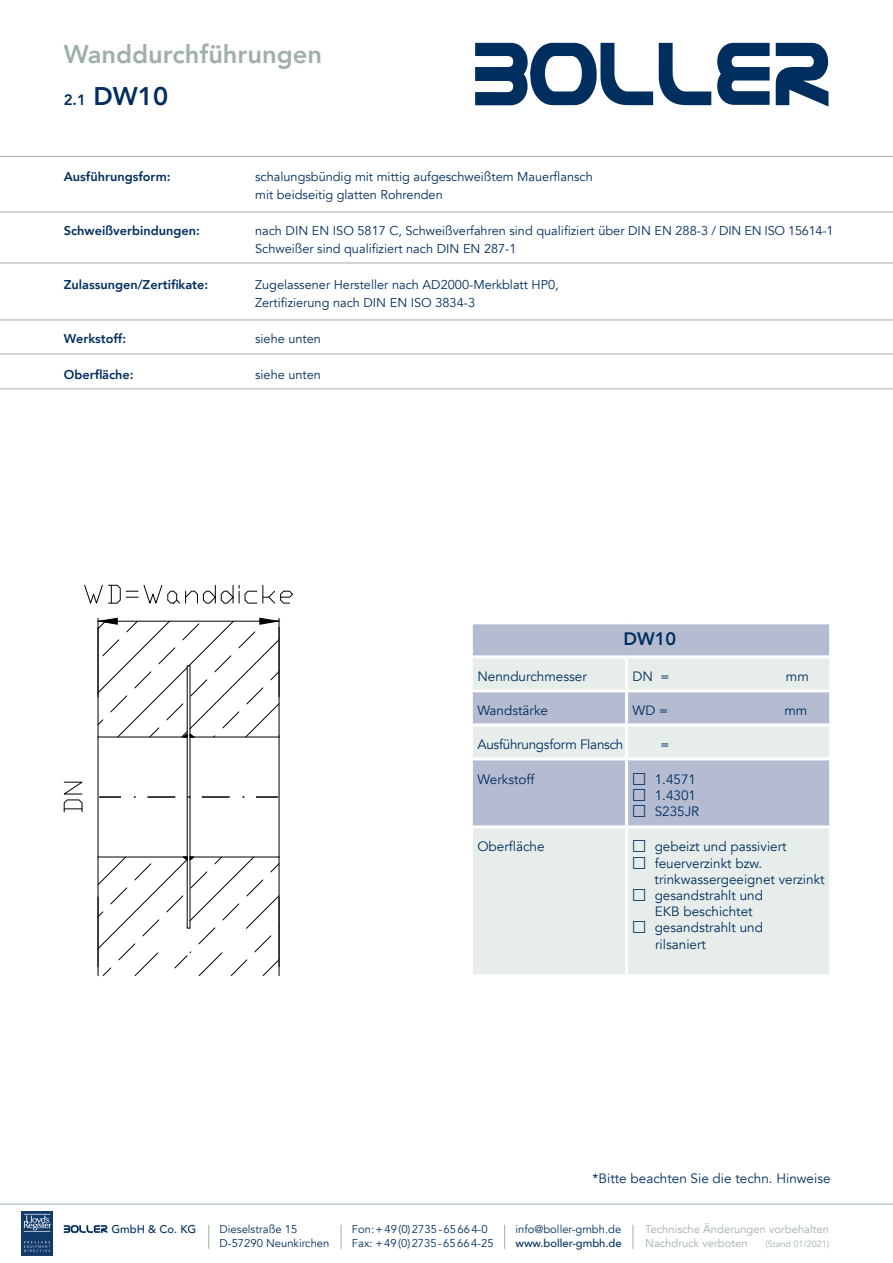
<style>
.page{position:relative;width:893px;height:1263px;background:#fff}
.page>*{position:absolute;margin:0;border:0;box-sizing:border-box;transform-origin:0 0}
.t1{font:800 25.5px/42.8px "Avenir";color:#9fb1a7}
.t2{font:800 18px "Avenir";color:#002e5e}
.t3{font:13.5px/16.2px "Avenir";color:#002e5e}
.t4{font:13.5px "Avenir";letter-spacing:-.02em;color:#002e5e}
.t5{font:12.75px/18px "Avenir";color:#002e5e}
.t6{font:800 12.75px "Avenir";color:#002e5e}
.t7{font:11.25px/13.5px "Avenir";color:#002e5e}
.t8{font:11.25px/14.4px "Avenir";color:#9fb1a7}
.t9{font:500 11.25px "Avenir";color:#002e5e}
.t10{font:9px "Avenir";color:#9fb1a7}
.s1{font-size:15px;color:#002e5e}
.s2{color:#002e5e}
.s3{font-family:"Apple Gothic"}
.s4{font-weight:500}
</style>
<div class="page">
<svg style="left:64px;top:1225px;width:43px;height:8px"></svg>
<hr style="left:0;top:156px;width:893px;height:1px;background:#9fb1a7">
<hr style="left:0;top:1204px;width:893px;height:1px;background:#9fb1a7">
<img style="left:21px;top:1211px;width:31px;height:44px">
<svg style="left:717px;top:43px;width:53px;height:62px"></svg>
<svg style="left:776px;top:43px;width:52px;height:63px"></svg>
<svg style="left:475px;top:43px;width:236px;height:62px"></svg>
<svg style="left:341px;top:1225px;width:1px;height:24px"></svg>
<svg style="left:208px;top:1225px;width:1px;height:24px"></svg>
<svg style="left:504px;top:1225px;width:1px;height:24px"></svg>
<svg style="left:632px;top:1225px;width:1px;height:24px"></svg>
<hr style="left:0;top:212px;width:893px;height:1px;background:#9fb1a7">
<hr style="left:0;top:263px;width:893px;height:1px;background:#9fb1a7">
<hr style="left:0;top:320px;width:893px;height:1px;background:#9fb1a7">
<hr style="left:0;top:354px;width:893px;height:1px;background:#9fb1a7">
<hr style="left:0;top:388px;width:893px;height:1px;background:#9fb1a7">
<div style="left:473px;top:624px;width:356px;height:31px;background:#b5bcd1"></div>
<svg style="left:473px;top:658px;width:356px;height:316px;background:#d7dde2"></svg>
<hr style="left:625px;top:658px;width:3px;height:31px;background:#fff">
<hr style="left:470px;top:689px;width:157px;height:3px;background:#fff">
<hr style="left:627px;top:689px;width:205px;height:3px;background:#fff">
<hr style="left:625px;top:692px;width:3px;height:31px;background:#fff">
<hr style="left:470px;top:723px;width:157px;height:3px;background:#fff">
<hr style="left:627px;top:723px;width:205px;height:3px;background:#fff">
<hr style="left:625px;top:726px;width:3px;height:31px;background:#fff">
<hr style="left:470px;top:757px;width:157px;height:3px;background:#fff">
<hr style="left:627px;top:757px;width:205px;height:3px;background:#fff">
<hr style="left:625px;top:760px;width:3px;height:65px;background:#fff">
<hr style="left:470px;top:825px;width:157px;height:3px;background:#fff">
<hr style="left:627px;top:825px;width:205px;height:3px;background:#fff">
<hr style="left:625px;top:828px;width:3px;height:146px;background:#fff">
<svg style="left:84px;top:584px;width:209px;height:20px"></svg>
<svg style="left:64px;top:781px;width:19px;height:31px"></svg>
<svg style="left:97px;top:617px;width:183px;height:359px"></svg>
<p class="t1" style="left:64px;top:33px;width:260px">Wanddurchführungen<br><span class="s1">2.1</span> <span class="s2">DW10</span></p>
<p class="t6" style="left:64px;top:166px;width:108px">Ausführungsform:</p>
<p class="t6" style="left:64px;top:220px;width:138px">Schweißverbindungen:</p>
<p class="t6" style="left:64px;top:274px;width:146px">Zulassungen/Zertifikate:</p>
<p class="t6" style="left:64px;top:328px;width:64px">Werkstoff:</p>
<p class="t6" style="left:64px;top:364px;width:71px">Oberfläche:</p>
<p class="t5" style="left:255px;top:168px;width:339px">schalungsbündig mit mittig aufgeschweißtem Mauerflansch mit beidseitig glatten Rohrenden</p>
<p class="t5" style="left:255px;top:222px;width:580px">nach DIN EN ISO 5817 C, Schweißverfahren sind qualifiziert über DIN EN 288-3 / DIN EN ISO 15614-1<br>Schweißer sind qualifiziert nach DIN EN 287-1</p>
<p class="t5" style="left:255px;top:276px;width:305px">Zugelassener Hersteller nach AD2000-Merkblatt HP0,<br>Zertifizierung nach DIN EN ISO 3834-3</p>
<p class="t5" style="left:255px;top:330px;width:67px">siehe unten</p>
<p class="t5" style="left:255px;top:366px;width:67px">siehe unten</p>
<p class="t2" style="left:624px;top:625px;width:54px">DW10</p>
<p class="t3" style="left:477px;top:668px;width:111px">Nenndurchmesser</p>
<p class="t3" style="left:633px;top:668px;width:39px">DN =</p>
<p class="t3" style="left:786px;top:668px;width:25px">mm</p>
<p class="t3" style="left:477px;top:702px;width:72px">Wandstärke</p>
<p class="t3" style="left:633px;top:702px;width:37px">WD =</p>
<p class="t3" style="left:784px;top:702px;width:25px">mm</p>
<p class="t4" style="left:477px;top:736px;width:148px">Ausführungsform Flansch</p>
<p class="t3" style="left:661px;top:736px;width:10px">=</p>
<p class="t3" style="left:477px;top:771px;width:58px">Werkstoff</p>
<p class="t3" style="left:633px;top:771px;width:68px"><span class="s3">⎔</span> 1.4571 <span class="s3">⎔</span> 1.4301 <span class="s3">⎔</span> S235JR</p>
<p class="t3" style="left:477px;top:839px;width:69px">Oberfläche</p>
<p class="t3" style="left:633px;top:839px;width:156px"><span class="s3">⎔</span> gebeizt und passiviert</p>
<p class="t3" style="left:633px;top:855px;width:131px"><span class="s3">⎔</span> feuerverzinkt bzw.</p>
<p class="t3" style="left:655px;top:871px;width:172px">trinkwassergeeignet verzinkt</p>
<p class="t3" style="left:633px;top:887px;width:132px"><span class="s3">⎔</span> gesandstrahlt und</p>
<p class="t3" style="left:655px;top:904px;width:100px">EKB beschichtet</p>
<p class="t3" style="left:633px;top:920px;width:132px"><span class="s3">⎔</span> gesandstrahlt und</p>
<p class="t3" style="left:655px;top:936px;width:52px">rilsaniert</p>
<p class="t3" style="left:593px;top:1170px;width:239px">*Bitte beachten Sie die techn. Hinweise</p>
<p class="t7" style="left:220px;top:1222px;width:111px">Dieselstraße 15<br>D-57290 Neunkirchen</p>
<p class="t8" style="left:645px;top:1222px;width:185px">Technische Änderungen vorbehalten<br>Nachdruck verboten</p>
<p class="t7" style="left:515px;top:1222px;width:108px">info@boller-gmbh.de <span class="s4">www.boller-gmbh.de</span></p>
<p class="t9" style="left:112px;top:1219px;width:86px">GmbH &amp; Co. KG</p>
<p class="t7" style="left:352px;top:1222px;width:143px">Fon:+49(0)2735-65664-0<br>Fax: +49(0)2735-65664-25</p>
<p class="t10" style="left:765px;top:1239px;width:65px">(Stand 01/2021)</p>
</div>
